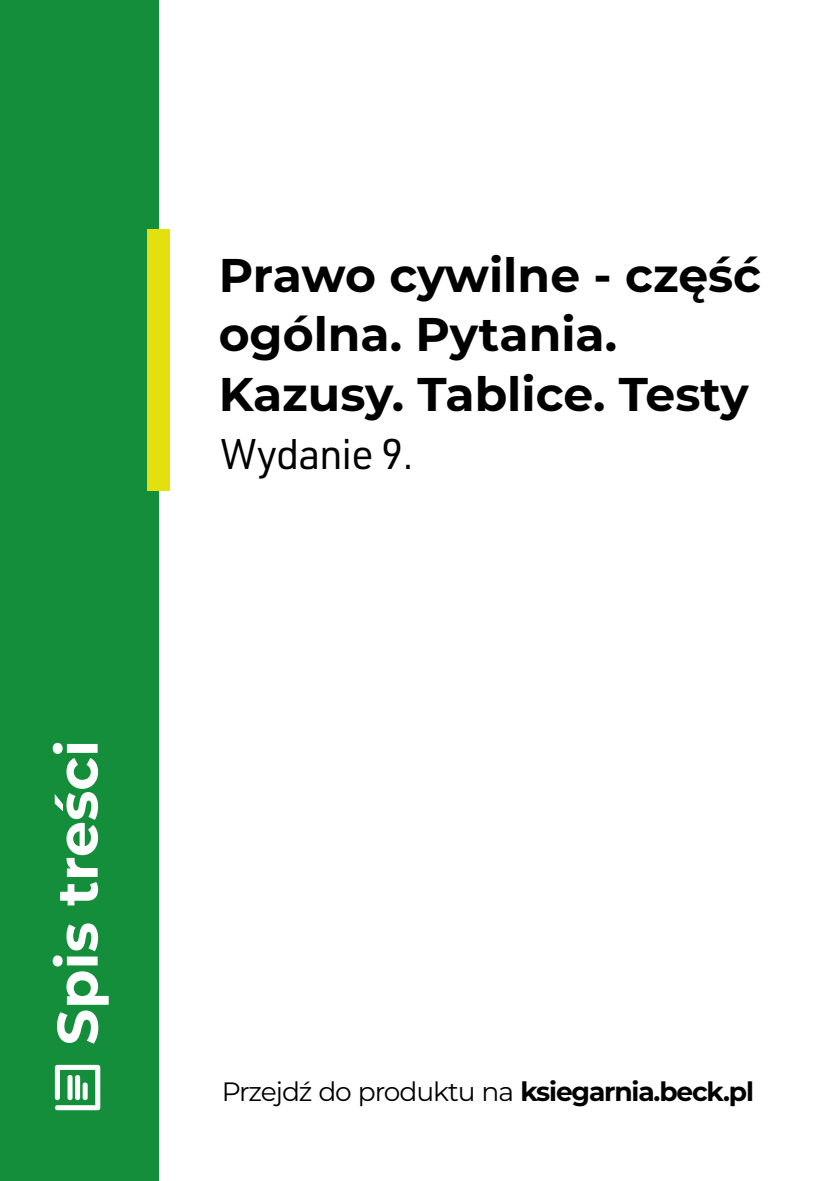
<style>
.page{position:relative;width:819px;height:1181px;background:#fff}
.page>*{position:absolute;margin:0;border:0;box-sizing:border-box;transform-origin:0 0}
.t1{font:700 57.05px "Montserrat";color:#fff}
.t2{font:700 47.25px/59.7px "Montserrat";color:#000}
.t3{font:42px "URWDIN";letter-spacing:-.03em;color:#000}
.t4{font:26.6px "Montserrat";letter-spacing:-.04em;color:#000}
.s1{font-weight:700}
</style>
<div class="page">
<div style="left:0;top:0;width:158px;height:1181px;background:#158e3c"></div>
<div style="left:147px;top:229px;width:23px;height:261px;background:#e4e00f"></div>
<svg style="left:55px;top:1065px;width:45px;height:45px"></svg>
<p class="t1" style="left:42px;top:1045px;width:307px;rotate:-90deg">Spis treści</p>
<p class="t2" style="left:219px;top:245px;width:544px">Prawo cywilne - część ogólna. Pytania.<br>Kazusy. Tablice. Testy</p>
<p class="t3" style="left:220px;top:439px;width:195px">Wydanie 9.</p>
<p class="t4" style="left:222px;top:1075px;width:534px">Przejdź do produktu na <span class="s1">ksiegarnia.beck.pl</span></p>
</div>
